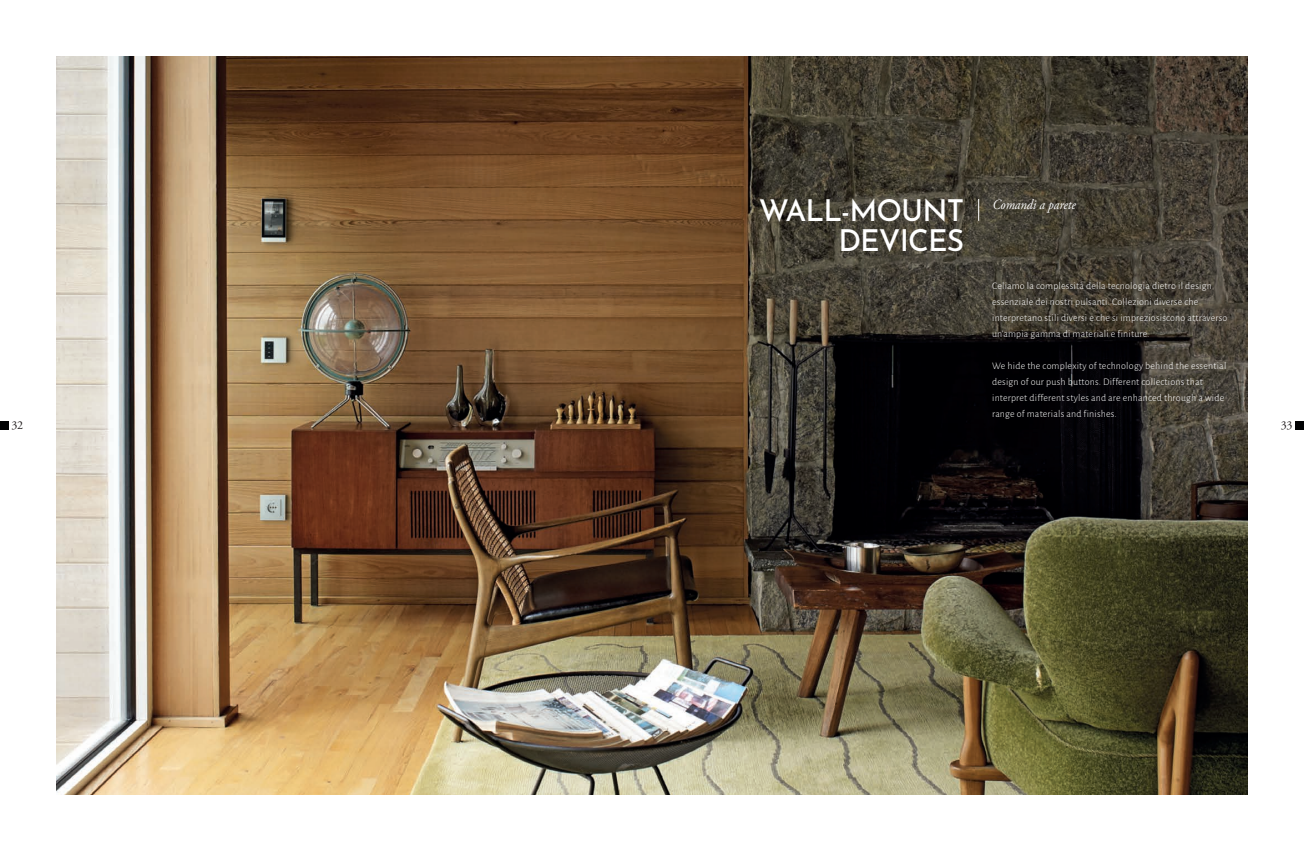
<style>
.page{position:relative;width:1304px;height:851px;background:#fff}
.page>*{position:absolute;margin:0;border:0;box-sizing:border-box;transform-origin:0 0}
.t1{font:500 30px/30px "Josefin Sans";letter-spacing:-.03em;color:#fff;text-align:right}
.t2{font:italic 14px "Adobe Garamond Pro";color:#fff;scale:.9 1}
.t3{font:12px "Adobe Garamond Pro";color:#231f20}
.t4{font:300 10px/16px "Alegreya Sans";letter-spacing:.02em;color:#fff}
</style>
<div class="page">
<img style="left:57px;top:57px;width:1190px;height:737px">
<div style="left:1295px;top:421px;width:9px;height:8px;background:#010203"></div>
<div style="left:0;top:421px;width:9px;height:8px;background:#010203"></div>
<svg style="left:978px;top:199px;width:1px;height:22px"></svg>
<h1 class="t1" style="left:759px;top:198px;width:207px">WALL-MOUNT<br>DEVICES</h1>
<h2 class="t2" style="left:992px;top:199px;width:94px">Comandi a parete</h2>
<p class="t4" style="left:992px;top:278px;width:237px">Celiamo la complessità della tecnologia dietro il design essenziale dei nostri pulsanti. Collezioni diverse che interpretano stili diversi e che si impreziosiscono attraverso un’ampia gamma di materiali e finiture.</p>
<p class="t4" style="left:992px;top:358px;width:236px">We hide the complexity of technology behind the essential design of our push buttons. Different collections that interpret different styles and are enhanced through a wide range of materials and finishes.</p>
<p class="t3" style="left:11px;top:420px;width:13px">32</p>
<p class="t3" style="left:1281px;top:420px;width:13px">33</p>
</div>
